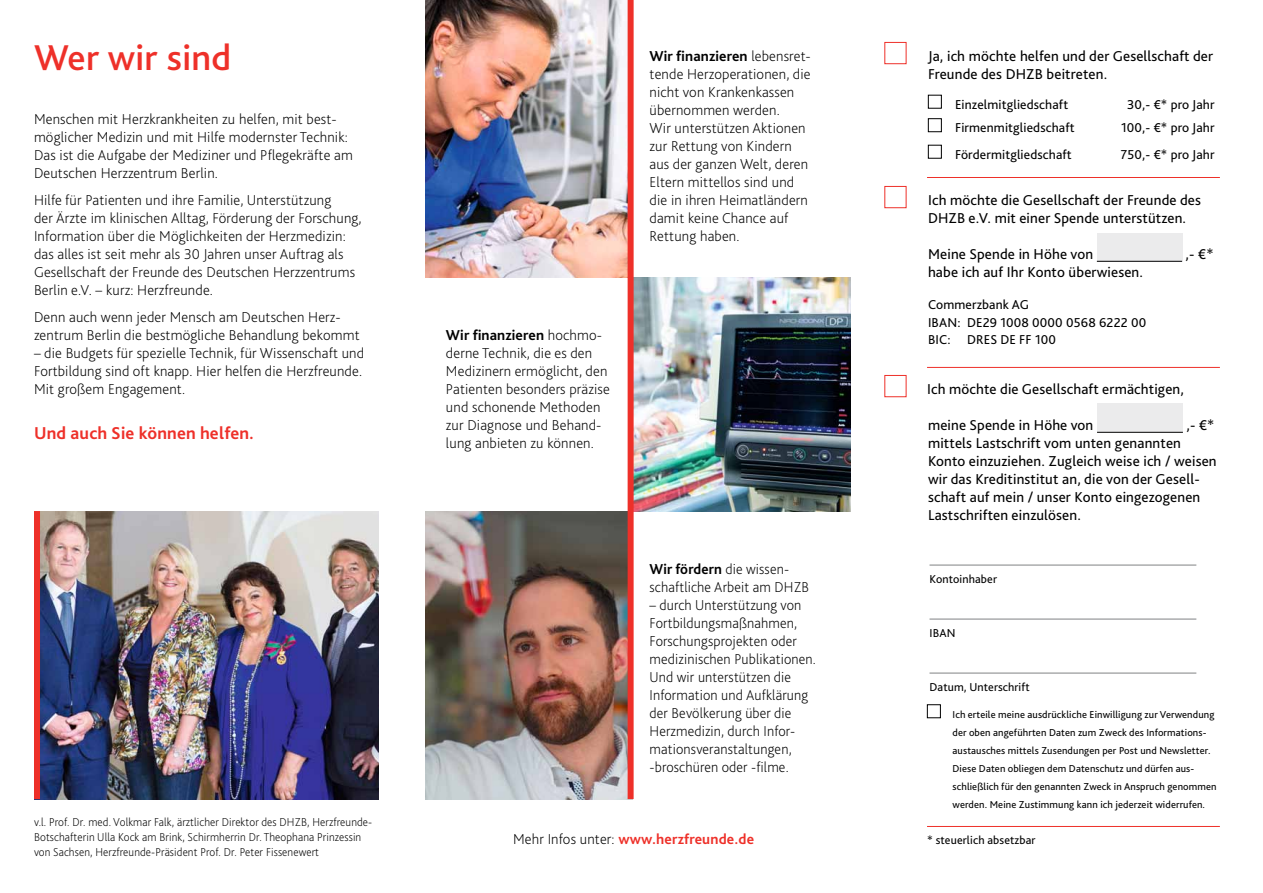
<style>
.page{position:relative;width:1263px;height:893px;background:#fff}
.page>*{position:absolute;margin:0;border:0;box-sizing:border-box;transform-origin:0 0}
.t1{font:500 37.5px "Bliss Pro";letter-spacing:.01em;color:#ee3029}
.t2{font:700 18px "Bliss Pro";letter-spacing:.01em;color:#ee3029}
.t3{font:200 15px/18px "Bliss Pro";letter-spacing:.01em;color:#000}
.t4{font:15px/18px "Bliss Pro";letter-spacing:.01em;color:#000}
.t5{font:700 15px "Bliss Pro";letter-spacing:.01em;color:#ee3029}
.t6{font:13.5px/17.5px "Bliss Pro";letter-spacing:.01em;color:#000}
.t7{font:200 12px/15px "Bliss Pro";letter-spacing:.01em;color:#000;scale:.96 1}
.t8{font:12px "Bliss Pro";letter-spacing:.01em;color:#000}
.t9{font:10.5px/18px "Bliss Pro";letter-spacing:.01em;color:#000}
.s1{font-weight:700}
.s2{font-weight:200;color:#000}
</style>
<div class="page">
<div style="left:1097px;top:233px;width:85px;height:29px;background:#ebebec"></div>
<div style="left:1097px;top:403px;width:85px;height:29px;background:#ebebec"></div>
<img style="left:40px;top:511px;width:338px;height:288px">
<img style="left:425px;top:0;width:203px;height:277px">
<img style="left:425px;top:511px;width:203px;height:288px">
<img style="left:634px;top:277px;width:216px;height:234px">
<hr style="left:1097px;top:261px;width:85px;height:1px;background:#000">
<hr style="left:1097px;top:432px;width:86px;height:1px;background:#000">
<hr style="left:929px;top:565px;width:267px;height:1px;background:#808284">
<hr style="left:929px;top:619px;width:267px;height:1px;background:#808284">
<hr style="left:929px;top:673px;width:267px;height:1px;background:#808284">
<div style="left:884px;top:42px;width:22px;height:22px;background:#fff;border:1px solid #ee3029"></div>
<div style="left:928px;top:95px;width:14px;height:14px;border:1px solid #000"></div>
<div style="left:928px;top:118px;width:14px;height:14px;border:1px solid #000"></div>
<div style="left:928px;top:145px;width:14px;height:14px;border:1px solid #000"></div>
<div style="left:884px;top:186px;width:22px;height:22px;background:#fff;border:1px solid #ee3029"></div>
<div style="left:884px;top:375px;width:22px;height:22px;background:#fff;border:1px solid #ee3029"></div>
<div style="left:927px;top:704px;width:14px;height:14px;border:1px solid #000"></div>
<div style="left:628px;top:0;width:6px;height:799px;background:#ee3029"></div>
<div style="left:34px;top:511px;width:6px;height:288px;background:#ee3029"></div>
<hr style="left:927px;top:177px;width:293px;height:1px;background:#ee3029">
<hr style="left:927px;top:367px;width:293px;height:1px;background:#ee3029">
<hr style="left:927px;top:826px;width:293px;height:1px;background:#ee3029">
<h1 class="t1" style="left:34px;top:34px;width:199px">Wer wir sind</h1>
<p class="t3" style="left:34px;top:110px;width:320px">Menschen mit Herzkrankheiten zu helfen, mit best&shy;möglicher Medizin und mit Hilfe modernster Technik:<br>Das ist die Aufgabe der Mediziner und Pflegekräfte am Deutschen Herzzentrum Berlin.</p>
<p class="t3" style="left:34px;top:191px;width:329px">Hilfe für Patienten und ihre Familie, Unterstützung<br>der Ärzte im klinischen Alltag, Förderung der Forschung, Information über die Möglichkeiten der Herzmedizin: das alles ist seit mehr als 30 Jahren unser Auftrag als Gesellschaft der Freunde des Deutschen Herzzentrums Berlin e.V. – kurz: Herzfreunde.</p>
<p class="t3" style="left:34px;top:308px;width:327px">Denn auch wenn jeder Mensch am Deutschen Herz&shy;zentrum Berlin die bestmögliche Behandlung bekommt</p>
<p class="t3" style="left:34px;top:344px;width:332px">– die Budgets für spezielle Technik, für Wissenschaft und<br>Fortbildung sind oft knapp. Hier helfen die Herzfreunde.<br>Mit großem Engagement.</p>
<p class="t2" style="left:34px;top:422px;width:221px">Und auch Sie können helfen.</p>
<p class="t7" style="left:34px;top:815px;width:354px">v.l. Prof. Dr. med. Volkmar Falk, ärztlicher Direktor des DHZB, Herzfreunde-<br>Botschafterin Ulla Kock am Brink, Schirmherrin Dr. Theophana Prinzessin von Sachsen, Herzfreunde-Präsident Prof. Dr. Peter Fissenewert</p>
<p class="t3" style="left:446px;top:326px;width:165px"><span class="s1">Wir finanzieren</span> hochmo&shy;derne Technik, die es den<br>Medizinern ermöglicht, den<br>Patienten besonders präzise und schonende Methoden zur Diagnose und Behand&shy;lung anbieten zu können.</p>
<p class="t3" style="left:649px;top:47px;width:163px"><span class="s1">Wir finanzieren</span> lebensret&shy;tende Herzoperationen, die nicht von Krankenkassen übernommen werden.<br>Wir unterstützen Aktionen zur Rettung von Kindern aus der ganzen Welt, deren<br>Eltern mittellos sind und die in ihren Heimatländern damit keine Chance auf<br>Rettung haben.</p>
<p class="t3" style="left:649px;top:560px;width:161px"><span class="s1">Wir fördern</span> die wissen&shy;schaftliche Arbeit am DHZB</p>
<p class="t3" style="left:649px;top:596px;width:168px">– durch Unterstützung von<br>Fortbildungsmaßnahmen,<br>Forschungsprojekten oder medizinischen Publikationen.<br>Und wir unterstützen die<br>Information und Aufklärung der Bevölkerung über die<br>Herzmedizin, durch Infor&shy;mationsveranstaltungen, -broschüren oder -filme.</p>
<p class="t5" style="left:513px;top:830px;width:243px"><span class="s2">Mehr Infos unter:</span> www.herzfreunde.de</p>
<p class="t4" style="left:928px;top:47px;width:287px">Ja, ich möchte helfen und der Gesellschaft der<br>Freunde des DHZB beitreten.</p>
<p class="t6" style="left:955px;top:95px;width:115px">Einzelmitgliedschaft</p>
<p class="t6" style="left:1127px;top:95px;width:89px">30,- €* pro Jahr</p>
<p class="t6" style="left:955px;top:119px;width:121px">Firmenmitgliedschaft</p>
<p class="t6" style="left:1121px;top:119px;width:95px">100,- €* pro Jahr</p>
<p class="t6" style="left:955px;top:145px;width:118px">Fördermitgliedschaft</p>
<p class="t6" style="left:1121px;top:145px;width:95px">750,- €* pro Jahr</p>
<p class="t4" style="left:928px;top:191px;width:275px">Ich möchte die Gesellschaft der Freunde des<br>DHZB e.V. mit einer Spende unterstützen.</p>
<p class="t4" style="left:928px;top:245px;width:167px">Meine Spende in Höhe von</p>
<p class="t4" style="left:1185px;top:245px;width:30px">,- €*</p>
<p class="t4" style="left:928px;top:263px;width:216px">habe ich auf Ihr Konto überwiesen.</p>
<p class="t6" style="left:928px;top:296px;width:220px">Commerzbank AG<br>IBAN: DE29 1008 0000 0568 6222 00<br>BIC: DRES DE FF 100</p>
<p class="t4" style="left:927px;top:380px;width:258px">Ich möchte die Gesellschaft ermächtigen,</p>
<p class="t4" style="left:928px;top:416px;width:167px">meine Spende in Höhe von</p>
<p class="t4" style="left:1186px;top:416px;width:30px">,- €*</p>
<p class="t4" style="left:928px;top:434px;width:290px">mittels Lastschrift vom unten genannten Konto einzuziehen. Zugleich weise ich / weisen wir das Kreditinstitut an, die von der Gesell&shy;schaft auf mein / unser Konto eingezogenen Lastschriften einzulösen.</p>
<p class="t8" style="left:929px;top:572px;width:69px">Kontoinhaber</p>
<p class="t8" style="left:929px;top:626px;width:27px">IBAN</p>
<p class="t8" style="left:929px;top:680px;width:102px">Datum, Unterschrift</p>
<p class="t9" style="left:952px;top:706px;width:266px">Ich erteile meine ausdrückliche Einwilligung zur Verwendung der oben angeführten Daten zum Zweck des Informations&shy;austausches mittels Zusendungen per Post und Newsletter.<br>Diese Daten obliegen dem Datenschutz und dürfen aus&shy;schließlich für den genannten Zweck in Anspruch genommen werden. Meine Zustimmung kann ich jederzeit widerrufen.</p>
<p class="t8" style="left:927px;top:833px;width:110px">* steuerlich absetzbar</p>
</div>
